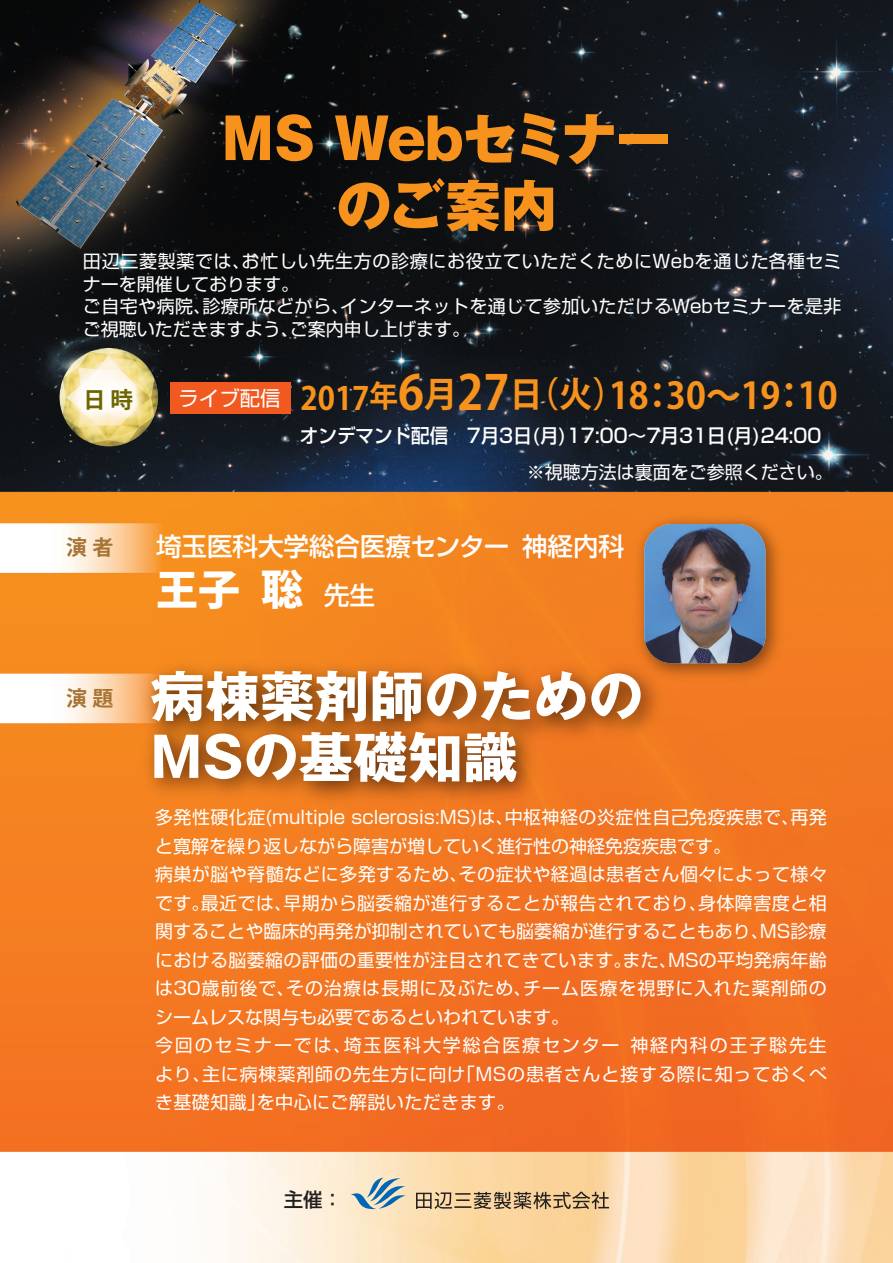
<style>
.page{position:relative;width:893px;height:1263px;background:#fff}
.page>*{position:absolute;margin:0;border:0;box-sizing:border-box;transform-origin:0 0}
.t1{font:800 55.5px/66.6px "Gothic MB101 Pro";letter-spacing:-.025em;color:#f7931d;text-align:center}
.t2{font:700 54.75px/60.9px "Gothic MB101 Pro";color:#fff}
.t3{font:800 42px "Koz Go Pro";color:#fff}
.t4{font:700 36.6px "Koz Go Pro";color:#f7931d;scale:.95 1}
.t5{font:500 25.5px "Shin Go Pro";color:#fff}
.t6{font:700 22.5px "Koz Go Pro";color:#6d6600}
.t7{font:700 21px "Koz Go Pro";color:#a67435}
.t8{font:20.4px "Shin Go Pro";color:#fff}
.t9{font:500 19.5px "Shin Go";color:#fff;scale:.95 1}
.t10{font:500 19.5px "Shin Go Pro";color:#231f20}
.t11{font:18px/28.5px "Shin Go Pro";letter-spacing:.025em;color:#fff}
.t12{font:18px "Shin Go Pro";color:#fff}
.s1{font-size:31.8px}
.s2{font-size:30.15px}
.s3{font-size:47.7px}
.s4{font-size:34.95px}
.s5{font-family:"Shin Go Pro";font-weight:500;font-size:25.5px}
</style>
<div class="page">
<img style="left:0;top:0;width:893px;height:1263px">
<div style="left:170px;top:382px;width:121px;height:32px;background:#f15921"></div>
<img style="left:60px;top:348px;width:98px;height:98px;border-radius:49px">
<img style="left:69px;top:373px;width:78px;height:54px">
<img style="left:74px;top:379px;width:67px;height:48px">
<svg style="left:351px;top:1177px;width:55px;height:33px;background:#b2c1be"></svg>
<svg style="left:416px;top:1192px;width:193px;height:17px;background:#af9573"></svg>
<img style="left:130px;top:648px;width:545px;height:173px">
<img style="left:615px;top:496px;width:186px;height:204px">
<img style="left:644px;top:524px;width:121px;height:139px">
<h1 class="t1" style="left:222px;top:99px;width:451px">MS Webセミナーのご案内</h1>
<p class="t11" style="left:83px;top:248px;width:760px;line-height:22.5px">田辺三菱製薬では､お忙しい先生方の診療にお役立ていただくためにWebを通じた各種セミナーを開催しております。<br>ご自宅や病院、診療所などから、インターネットを通じて参加いただけるWebセミナーを是非ご視聴いただきますよう､ご案内申し上げます。</p>
<p class="t6" style="left:83px;top:385px;width:51px">日 時</p>
<p class="t8" style="left:179px;top:381px;width:103px">ライブ配信</p>
<h3 class="t4" style="left:300px;top:372px;width:567px"><span class="s1">2017</span><span class="s2">年</span><span class="s3">6</span><span class="s4">月</span><span class="s3">27</span><span class="s4">日（火）</span>18：30～19：10</h3>
<p class="t9" style="left:300px;top:423px;width:551px">オンデマンド配信　7月3日(月)17:00～7月31日(月)24:00</p>
<p class="t12" style="left:527px;top:457px;width:307px">※視聴方法は裏面をご参照ください。</p>
<p class="t7" style="left:66px;top:533px;width:49px">演者</p>
<p class="t7" style="left:66px;top:684px;width:49px">演題</p>
<h3 class="t5" style="left:156px;top:525px;width:469px">埼玉医科大学総合医療センター神経内科</h3>
<h3 class="t3" style="left:156px;top:562px;width:221px">王子聡 <span class="s5">先生</span></h3>
<h2 class="t2" style="left:150px;top:659px;width:494px">病棟薬剤師のための<br>MSの基礎知識</h2>
<p class="t11" style="left:155px;top:801px;width:673px">多発性硬化症(multiple sclerosis:MS)は、中枢神経の炎症性自己免疫疾患で、再発と寛解を繰り返しながら障害が増していく進行性の神経免疫疾患です。<br>病巣が脳や脊髄などに多発するため、その症状や経過は患者さん個々によって様々です。最近では、早期から脳委縮が進行することが報告されており、身体障害度と相関することや臨床的再発が抑制されていても脳萎縮が進行することもあり、MS診療における脳萎縮の評価の重要性が注目されてきています。また、MSの平均発病年齢は30歳前後で、その治療は長期に及ぶため、チーム医療を視野に入れた薬剤師のシームレスな関与も必要であるといわれています。<br>今回のセミナーでは、埼玉医科大学総合医療センター神経内科の王子聡先生より、主に病棟薬剤師の先生方に向け「MSの患者さんと接する際に知っておくべき基礎知識」を中心にご解説いただきます。</p>
<p class="t10" style="left:284px;top:1183px;width:60px">主催：</p>
</div>
